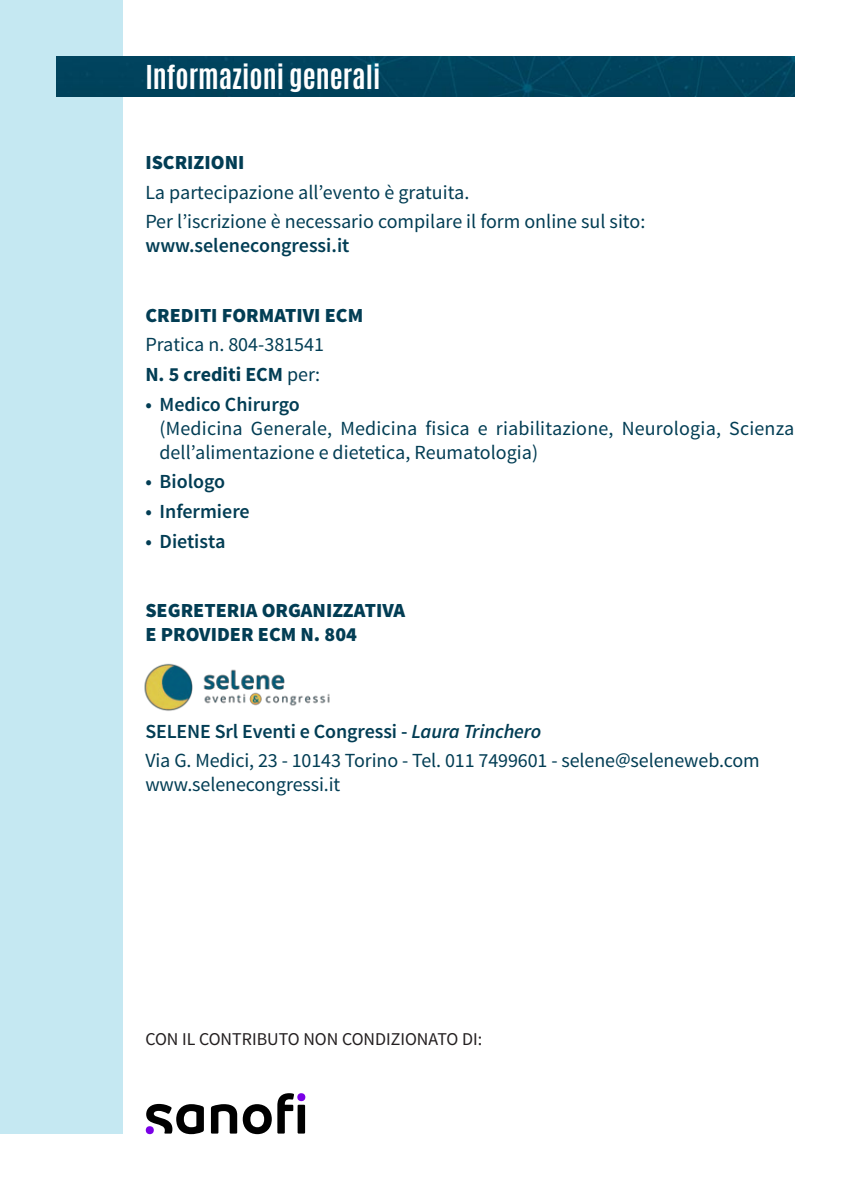
<style>
.page{position:relative;width:851px;height:1191px;background:#fff}
.page>*{position:absolute;margin:0;border:0;box-sizing:border-box;transform-origin:0 0}
.t1{font:700 28px "Antonio";color:#fff}
.t2{font:20px/24px "Source Sans Pro";color:#023d54}
.t3{font:600 20px "Source Sans Pro";letter-spacing:-.005em;color:#023d54}
.t4{font:900 20px "Source Sans Pro";color:#023d54}
.t5{font:700 20px "Source Sans Pro";color:#023d54}
.t6{font:18px "Source Sans Pro";color:#231f20}
.s1{font-weight:600}
.s2{font-weight:400}
.s3{font-style:italic}
</style>
<div class="page">
<svg style="left:146px;top:1104px;width:58px;height:30px"></svg>
<svg style="left:211px;top:1104px;width:26px;height:29px"></svg>
<div style="left:297px;top:1104px;width:8px;height:29px;background:#000"></div>
<svg style="left:243px;top:1093px;width:51px;height:41px"></svg>
<div style="left:146px;top:1126px;width:8px;height:8px;background:#7a00e6;border-radius:50%"></div>
<div style="left:297px;top:1093px;width:8px;height:8px;background:#7a00e6;border-radius:50%"></div>
<div style="left:0;top:0;width:122px;height:1134px;background:#c5e8f2"></div>
<img style="left:144px;top:663px;width:186px;height:48px">
<div style="left:57px;top:57px;width:737px;height:39px;background:#00435d"></div>
<p class="t1" style="left:145px;top:64px;width:236px">Informazioni generali</p>
<p class="t4" style="left:145px;top:150px;width:100px">ISCRIZIONI</p>
<p class="t2" style="left:145px;top:182px;width:325px">La partecipazione all’evento è gratuita.</p>
<p class="t2" style="left:145px;top:211px;width:501px">Per l’iscrizione è necessario compilare il form online sul sito: <span class="s1">www.selenecongressi.it</span></p>
<p class="t4" style="left:145px;top:303px;width:219px">CREDITI FORMATIVI ECM</p>
<p class="t2" style="left:145px;top:334px;width:180px">Pratica n. 804-381541</p>
<p class="t5" style="left:145px;top:367px;width:176px">N. 5 crediti ECM <span class="s2">per:</span></p>
<p class="t3" style="left:145px;top:396px;width:156px">• Medico Chirurgo</p>
<p class="t2" style="left:159px;top:418px;width:636px">(Medicina Generale, Medicina fisica e riabilitazione, Neurologia, Scienza dell’alimentazione e dietetica, Reumatologia)</p>
<p class="t3" style="left:145px;top:474px;width:81px">• Biologo</p>
<p class="t3" style="left:145px;top:504px;width:106px">• Infermiere</p>
<p class="t3" style="left:145px;top:533px;width:82px">• Dietista</p>
<p class="t4" style="left:145px;top:598px;width:261px">SEGRETERIA ORGANIZZATIVA</p>
<p class="t4" style="left:145px;top:622px;width:213px">E PROVIDER ECM N. 804</p>
<p class="t3" style="left:145px;top:723px;width:397px">SELENE Srl Eventi e Congressi - <span class="s3">Laura Trinchero</span></p>
<p class="t2" style="left:145px;top:750px;width:616px">Via G. Medici, 23 - 10143 Torino - Tel. 011 7499601 - selene@seleneweb.com</p>
<p class="t2" style="left:145px;top:774px;width:196px">www.selenecongressi.it</p>
<p class="t6" style="left:145px;top:1032px;width:338px">CON IL CONTRIBUTO NON CONDIZIONATO DI:</p>
</div>
